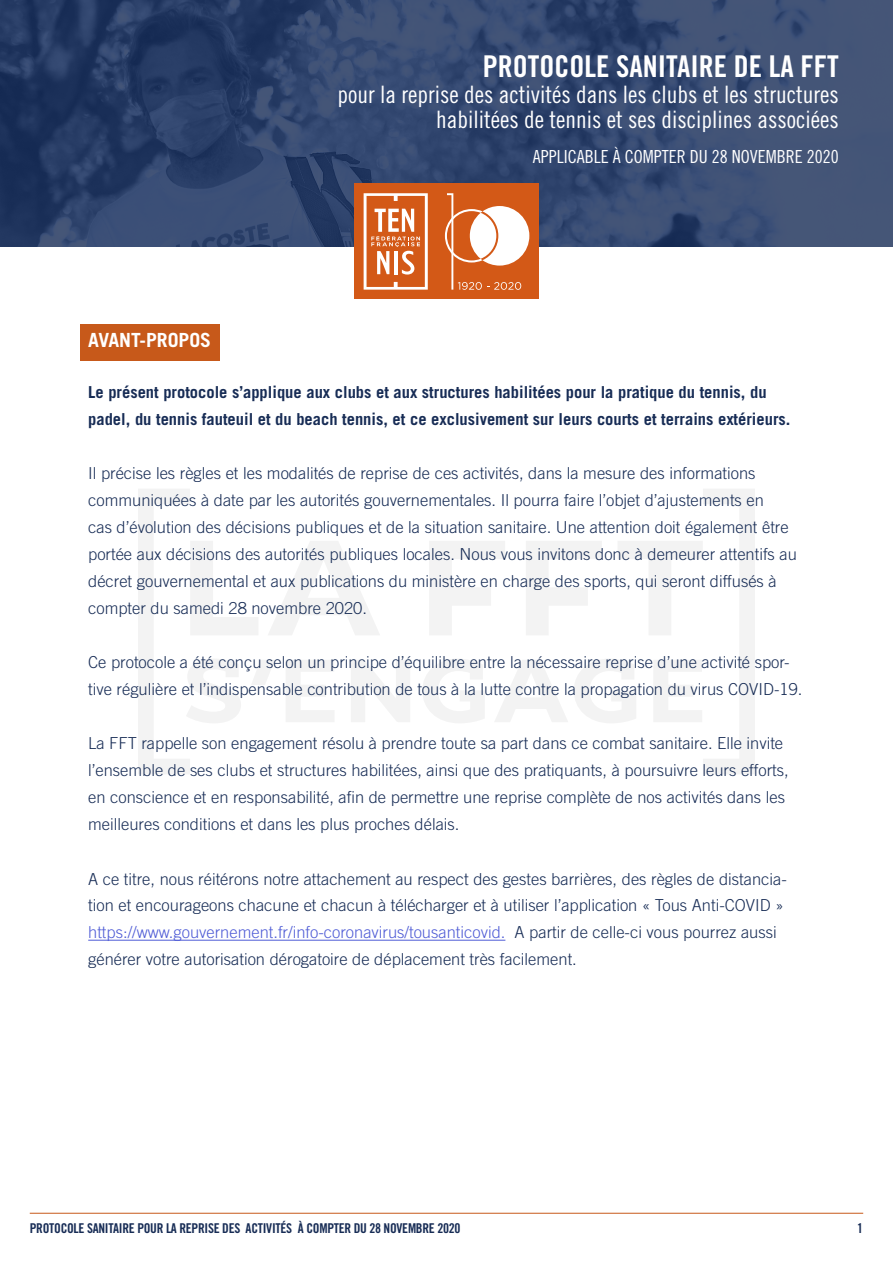
<style>
.page{position:relative;width:893px;height:1263px;background:#fff}
.page>*{position:absolute;margin:0;border:0;box-sizing:border-box;transform-origin:0 0}
.t1{font:30px "Trade Gothic Bold Cond Twenty";color:#fff}
.t2{font:24px/25.5px "Trade Gothic Cond Eighteen";color:#fff;text-align:right}
.t3{font:700 19.5px "Trade Gothic";color:#fff}
.t4{font:18px "Trade Gothic Cond Eighteen";color:#fff}
.t5{font:300 16.5px/27px "Trade Gothic";color:#172c55}
.t6{font:700 16.5px/27px "Trade Gothic";color:#172c55}
.t7{font:13.5px "Trade Gothic Bold Cond Twenty";letter-spacing:-.02em;color:#172c55}
.s1{color:#4f5cd6}
</style>
<div class="page">
<svg style="left:0;top:0;width:893px;height:247px;background:#33466d"></svg>
<hr style="left:30px;top:1213px;width:833px;height:1px;background:#c7591a">
<div style="left:354px;top:184px;width:185px;height:115px;background:#d35917"></div>
<svg style="left:364px;top:193px;width:64px;height:97px"></svg>
<svg style="left:445px;top:193px;width:84px;height:97px"></svg>
<svg style="left:138px;top:489px;width:272px;height:285px"></svg>
<svg style="left:423px;top:489px;width:332px;height:285px"></svg>
<div style="left:80px;top:324px;width:140px;height:36px;background:#c7591a"></div>
<hr style="left:88px;top:940px;width:417px;height:1px;background:#4f5cd6">
<h1 class="t1" style="left:483px;top:48px;width:358px">PROTOCOLE SANITAIRE DE LA FFT</h1>
<h2 class="t2" style="left:337px;top:81px;width:503px">pour la reprise des activités dans les clubs et les structures habilitées de tennis et ses disciplines associées</h2>
<p class="t4" style="left:533px;top:146px;width:307px">APPLICABLE À COMPTER DU 28 NOVEMBRE 2020</p>
<p class="t3" style="left:88px;top:328px;width:124px">AVANT-PROPOS</p>
<p class="t6" style="left:88px;top:379px;width:704px">Le présent protocole s’applique aux clubs et aux structures habilitées pour la pratique du tennis, du padel, du tennis fauteuil et du beach tennis, et ce exclusivement sur leurs courts et terrains extérieurs.</p>
<p class="t5" style="left:88px;top:460px;width:710px">Il précise les règles et les modalités de reprise de ces activités, dans la mesure des informations communiquées à date par les autorités gouvernementales. Il pourra faire l’objet d’ajustements en<br>cas d’évolution des décisions publiques et de la situation sanitaire. Une attention doit également être portée aux décisions des autorités publiques locales. Nous vous invitons donc à demeurer attentifs au décret gouvernemental et aux publications du ministère en charge des sports, qui seront diffusés à compter du samedi 28 novembre 2020.</p>
<p class="t5" style="left:88px;top:649px;width:716px">Ce protocole a été conçu selon un principe d’équilibre entre la nécessaire reprise d’une activité spor&shy;tive régulière et l’indispensable contribution de tous à la lutte contre la propagation du virus COVID-19.</p>
<p class="t5" style="left:88px;top:730px;width:702px">La FFT rappelle son engagement résolu à prendre toute sa part dans ce combat sanitaire. Elle invite l’ensemble de ses clubs et structures habilitées, ainsi que des pratiquants, à poursuivre leurs efforts, en conscience et en responsabilité, afin de permettre une reprise complète de nos activités dans les meilleures conditions et dans les plus proches délais.</p>
<p class="t5" style="left:88px;top:865px;width:700px">A ce titre, nous réitérons notre attachement au respect des gestes barrières, des règles de distancia&shy;tion et encourageons chacune et chacun à télécharger et à utiliser l’application « Tous Anti-COVID » <span class="s1">https://www.gouvernement.fr/info-coronavirus/tousanticovid.</span> A partir de celle-ci vous pourrez aussi générer votre autorisation dérogatoire de déplacement très facilement.</p>
<p class="t7" style="left:30px;top:1220px;width:432px">PROTOCOLE SANITAIRE POUR LA REPRISE DES ACTIVITÉS À COMPTER DU 28 NOVEMBRE 2020</p>
<p class="t7" style="left:857px;top:1220px;width:7px">1</p>
</div>
